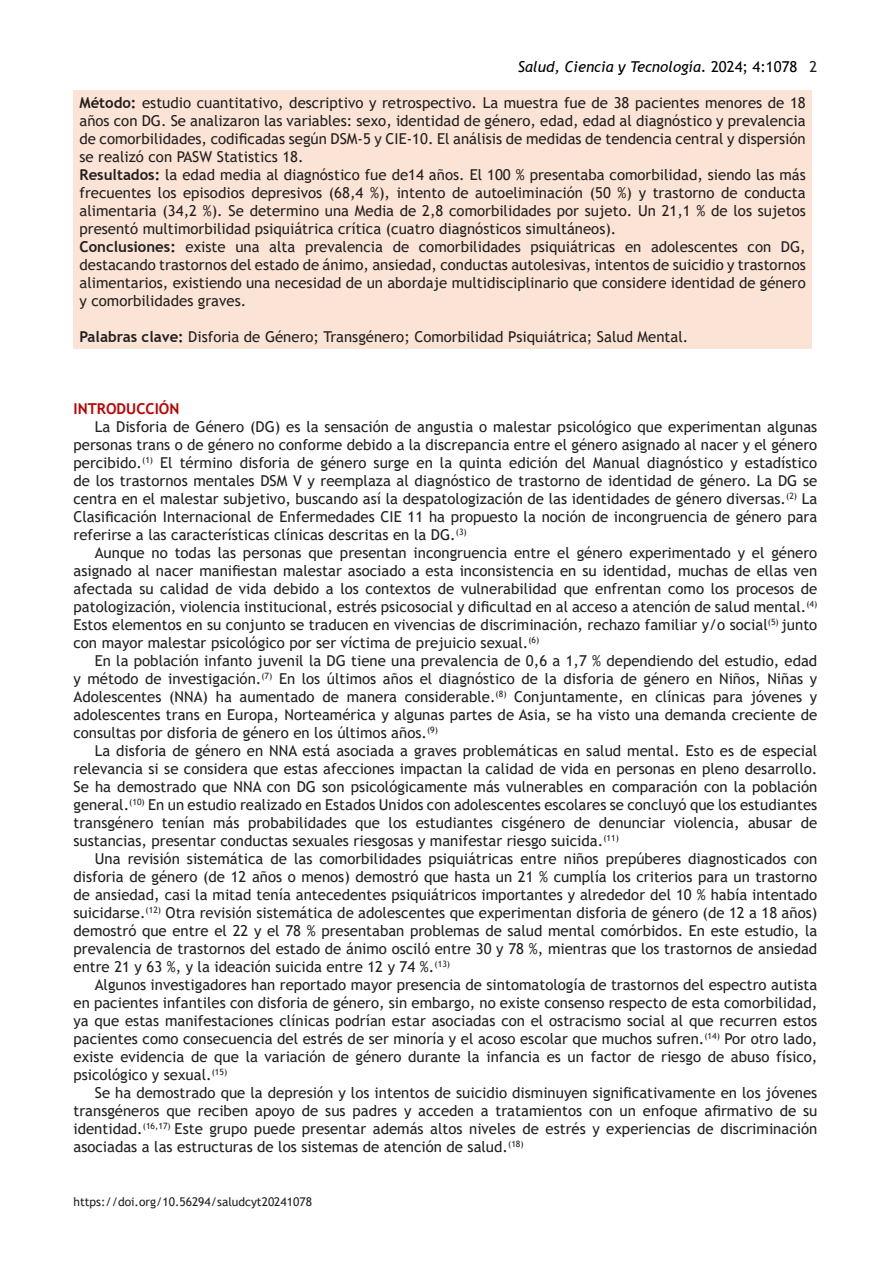
<style>
.page{position:relative;width:893px;height:1263px;background:#fff}
.page>*{position:absolute;margin:0;border:0;box-sizing:border-box;transform-origin:0 0}
.t1{font:15px/18px "Trebuchet MS";color:#231f20;text-align:justify}
.t2{font:italic 15px "Trebuchet MS";color:#000}
.t3{font:700 15px "Trebuchet MS";color:#be0000}
.t4{font:12px "Trebuchet MS";color:#231f20}
.s1{font-style:normal}
.s2{font-style:normal;color:#231f20}
.s3{font-weight:700}
</style>
<div class="page">
<div style="left:74px;top:90px;width:738px;height:258px;background:#fbe4d5"></div>
<p class="t2" style="left:518px;top:58px;width:301px">Salud, Ciencia y Tecnología. <span class="s1">2024; 4:1078</span> <span class="s2">2</span></p>
<p class="t1" style="left:80px;top:94px;width:728px"><span class="s3">Método:</span> estudio cuantitativo, descriptivo y retrospectivo. La muestra fue de 38 pacientes menores de 18 años con DG. Se analizaron las variables: sexo, identidad de género, edad, edad al diagnóstico y prevalencia de comorbilidades, codificadas según DSM-5 y CIE-10. El análisis de medidas de tendencia central y dispersión se realizó con PASW Statistics 18.</p>
<p class="t1" style="left:80px;top:166px;width:728px"><span class="s3">Resultados:</span> la edad media al diagnóstico fue de14 años. El 100 % presentaba comorbilidad, siendo las más frecuentes los episodios depresivos (68,4 %), intento de autoeliminación (50 %) y trastorno de conducta alimentaria (34,2 %). Se determino una Media de 2,8 comorbilidades por sujeto. Un 21,1 % de los sujetos presentó multimorbilidad psiquiátrica crítica (cuatro diagnósticos simultáneos).</p>
<p class="t1" style="left:80px;top:238px;width:728px"><span class="s3">Conclusiones:</span> existe una alta prevalencia de comorbilidades psiquiátricas en adolescentes con DG, destacando trastornos del estado de ánimo, ansiedad, conductas autolesivas, intentos de suicidio y trastornos alimentarios, existiendo una necesidad de un abordaje multidisciplinario que considere identidad de género y comorbilidades graves.</p>
<p class="t1" style="left:80px;top:328px;width:610px"><span class="s3">Palabras clave:</span> Disforia de Género; Transgénero; Comorbilidad Psiquiátrica; Salud Mental.</p>
<p class="t3" style="left:74px;top:399px;width:107px">INTRODUCCIÓN</p>
<p class="t1" style="left:74px;top:418px;width:745px;text-indent:21px">La Disforia de Género (DG) es la sensación de angustia o malestar psicológico que experimentan algunas personas trans o de género no conforme debido a la discrepancia entre el género asignado al nacer y el género percibido.<sup>(1)</sup> El término disforia de género surge en la quinta edición del Manual diagnóstico y estadístico de los trastornos mentales DSM V y reemplaza al diagnóstico de trastorno de identidad de género. La DG se centra en el malestar subjetivo, buscando así la despatologización de las identidades de género diversas.<sup>(2)</sup> La Clasificación Internacional de Enfermedades CIE 11 ha propuesto la noción de incongruencia de género para referirse a las características clínicas descritas en la DG.<sup>(3)</sup></p>
<p class="t1" style="left:74px;top:544px;width:745px;text-indent:21px">Aunque no todas las personas que presentan incongruencia entre el género experimentado y el género asignado al nacer manifiestan malestar asociado a esta inconsistencia en su identidad, muchas de ellas ven afectada su calidad de vida debido a los contextos de vulnerabilidad que enfrentan como los procesos de patologización, violencia institucional, estrés psicosocial y dificultad en al acceso a atención de salud mental.<sup>(4)<br></sup>Estos elementos en su conjunto se traducen en vivencias de discriminación, rechazo familiar y/o social<sup>(5)</sup> junto con mayor malestar psicológico por ser víctima de prejuicio sexual.<sup>(6)</sup></p>
<p class="t1" style="left:74px;top:652px;width:745px;text-indent:21px">En la población infanto juvenil la DG tiene una prevalencia de 0,6 a 1,7 % dependiendo del estudio, edad y método de investigación.<sup>(7)</sup> En los últimos años el diagnóstico de la disforia de género en Niños, Niñas y Adolescentes (NNA) ha aumentado de manera considerable.<sup>(8)</sup> Conjuntamente, en clínicas para jóvenes y adolescentes trans en Europa, Norteamérica y algunas partes de Asia, se ha visto una demanda creciente de consultas por disforia de género en los últimos años.<sup>(9)</sup></p>
<p class="t1" style="left:74px;top:742px;width:745px;text-indent:21px">La disforia de género en NNA está asociada a graves problemáticas en salud mental. Esto es de especial relevancia si se considera que estas afecciones impactan la calidad de vida en personas en pleno desarrollo.<br>Se ha demostrado que NNA con DG son psicológicamente más vulnerables en comparación con la población general.<sup>(10)</sup> En un estudio realizado en Estados Unidos con adolescentes escolares se concluyó que los estudiantes transgénero tenían más probabilidades que los estudiantes cisgénero de denunciar violencia, abusar de sustancias, presentar conductas sexuales riesgosas y manifestar riesgo suicida.<sup>(11)</sup></p>
<p class="t1" style="left:74px;top:850px;width:745px;text-indent:21px">Una revisión sistemática de las comorbilidades psiquiátricas entre niños prepúberes diagnosticados con disforia de género (de 12 años o menos) demostró que hasta un 21 % cumplía los criterios para un trastorno de ansiedad, casi la mitad tenía antecedentes psiquiátricos importantes y alrededor del 10 % había intentado suicidarse.<sup>(12)</sup> Otra revisión sistemática de adolescentes que experimentan disforia de género (de 12 a 18 años) demostró que entre el 22 y el 78 % presentaban problemas de salud mental comórbidos. En este estudio, la prevalencia de trastornos del estado de ánimo osciló entre 30 y 78 %, mientras que los trastornos de ansiedad entre 21 y 63 %, y la ideación suicida entre 12 y 74 %.<sup>(13)</sup></p>
<p class="t1" style="left:74px;top:976px;width:745px;text-indent:21px">Algunos investigadores han reportado mayor presencia de sintomatología de trastornos del espectro autista en pacientes infantiles con disforia de género, sin embargo, no existe consenso respecto de esta comorbilidad, ya que estas manifestaciones clínicas podrían estar asociadas con el ostracismo social al que recurren estos pacientes como consecuencia del estrés de ser minoría y el acoso escolar que muchos sufren.<sup>(14)</sup> Por otro lado, existe evidencia de que la variación de género durante la infancia es un factor de riesgo de abuso físico, psicológico y sexual.<sup>(15)</sup></p>
<p class="t1" style="left:74px;top:1084px;width:745px;text-indent:21px">Se ha demostrado que la depresión y los intentos de suicidio disminuyen significativamente en los jóvenes transgéneros que reciben apoyo de sus padres y acceden a tratamientos con un enfoque afirmativo de su identidad.<sup>(16,17)</sup> Este grupo puede presentar además altos niveles de estrés y experiencias de discriminación asociadas a las estructuras de los sistemas de atención de salud.<sup>(18)</sup></p>
<p class="t4" style="left:74px;top:1194px;width:240px">https://doi.org/10.56294/saludcyt20241078</p>
</div>
